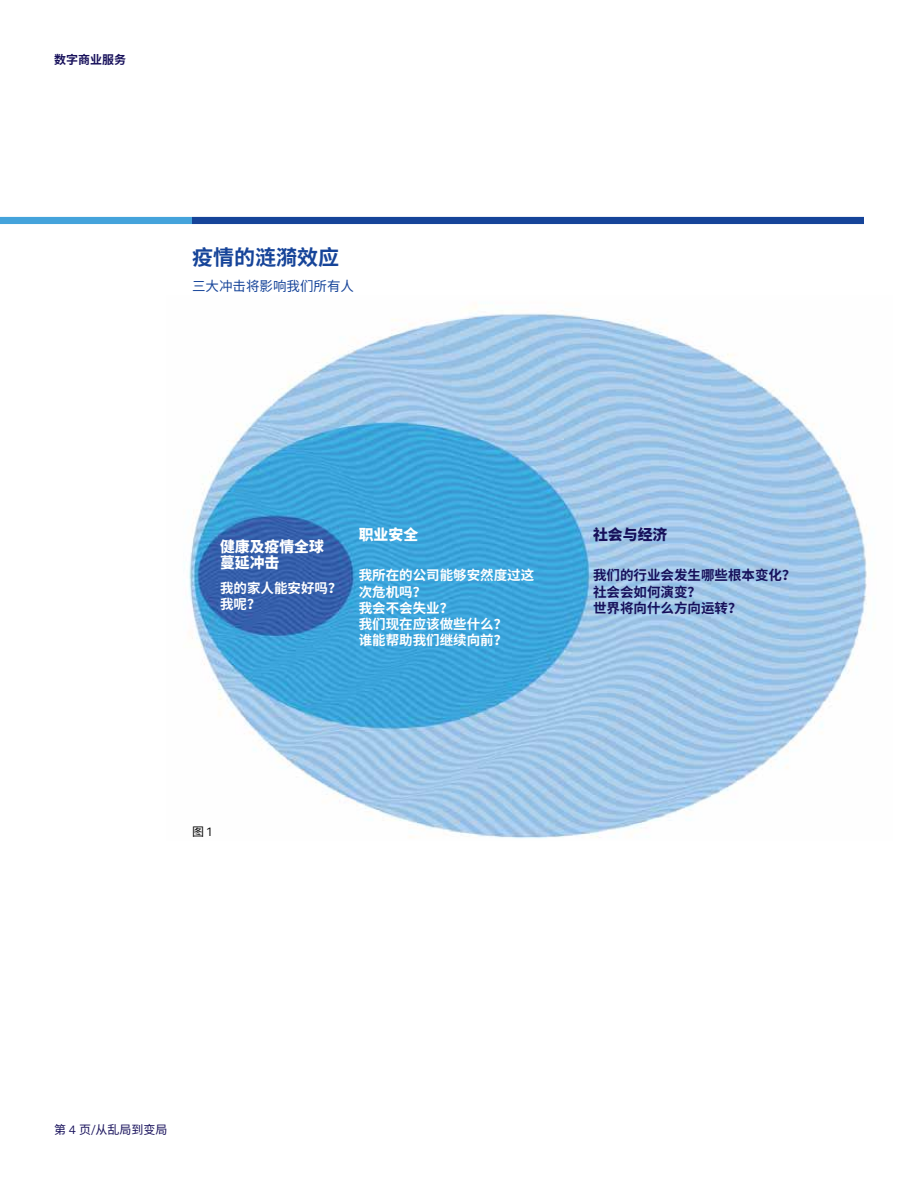
<style>
.page{position:relative;width:918px;height:1188px;background:#fff}
.page>*{position:absolute;margin:0;border:0;box-sizing:border-box;transform-origin:0 0}
.t1{font:700 21px "Noto Sans CJ Ksc";color:#164499}
.t2{font:900 14.85px/16.2px "Noto Sans CJ Ksc";color:#fff}
.t3{font:900 14.85px "Noto Sans CJ Ksc";color:#17105a}
.t4{font:700 13.5px/16.2px "Noto Sans CJ Ksc";color:#fff}
.t5{font:700 13.5px/16.2px "Noto Sans CJ Ksc";color:#17105a}
.t6{font:13.5px "Noto Sans CJ Ksc";color:#164499}
.t7{font:12px "Noto Sans CJ Ksc";color:#17105b}
.t8{font:700 12px "Noto Sans CJ Ksc";color:#17105b}
.t9{font:12px "Noto Sans CJ Ksc";color:#000}
.s1{font-family:"Cognizant Sans"}
</style>
<div class="page">
<div style="left:192px;top:217px;width:672px;height:7px;background:#164499"></div>
<div style="left:0;top:217px;width:192px;height:7px;background:#44a3db"></div>
<img style="left:188px;top:305px;width:679px;height:534px">
<p class="t8" style="left:54px;top:52px;width:73px">数字商业服务</p>
<h1 class="t1" style="left:192px;top:246px;width:148px">疫情的涟漪效应</h1>
<p class="t6" style="left:192px;top:278px;width:163px">三大冲击将影响我们所有人</p>
<p class="t2" style="left:220px;top:539px;width:105px">健康及疫情全球蔓延冲击</p>
<p class="t4" style="left:220px;top:580px;width:123px">我的家人能安好吗？我呢？</p>
<p class="t2" style="left:359px;top:527px;width:61px">职业安全</p>
<p class="t4" style="left:359px;top:568px;width:177px">我所在的公司能够安然度过这次危机吗？<br>我会不会失业？<br>我们现在应该做些什么？<br>谁能帮助我们继续向前？</p>
<p class="t3" style="left:593px;top:526px;width:76px">社会与经济</p>
<p class="t5" style="left:593px;top:568px;width:204px">我们的行业会发生哪些根本变化？社会会如何演变？<br>世界将向什么方向运转？</p>
<p class="t9" style="left:192px;top:825px;width:21px">图 <span class="s1">1</span></p>
<p class="t7" style="left:54px;top:1123px;width:115px">第 <span class="s1">4</span> 页<span class="s1">/</span>从乱局到变局</p>
</div>
